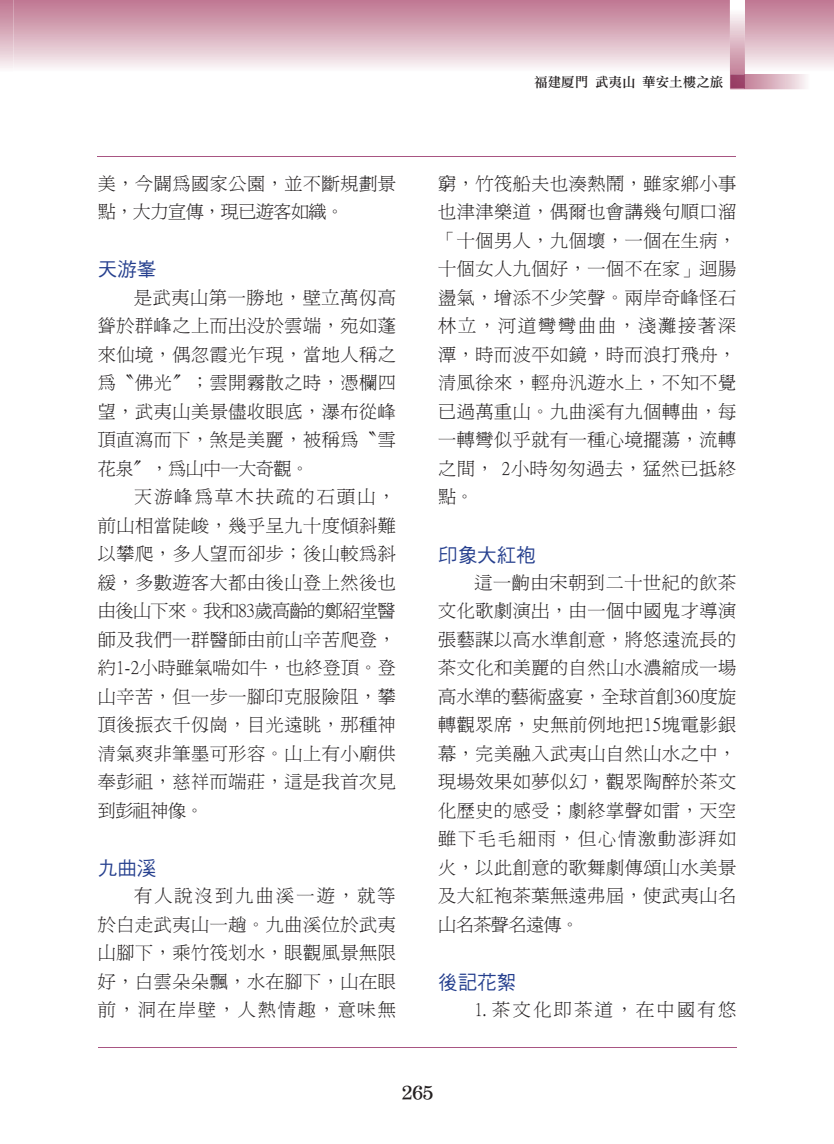
<style>
.page{position:relative;width:834px;height:1144px;background:#fff}
.page>*{position:absolute;margin:0;border:0;box-sizing:border-box;transform-origin:0 0}
.t1{font:19.5px "DF Hei W5 WIN BF";color:#253f8e}
.t2{font:18px/28.5px "P Ming Li U";letter-spacing:.035em;color:#231f20;text-align:justify}
.t3{font:18px "P Ming Li U";letter-spacing:.14em;color:#231f20}
.t4{font:18px "DF Li Song W7 WINP BF";color:#231f20}
.t5{font:13.5px "DF Li Song W5 WIN BF";color:#231f20}
</style>
<div class="page">
<svg style="left:0;top:0;width:12px;height:68px"></svg>
<svg style="left:13px;top:0;width:820px;height:68px;background:#dab1bf"></svg>
<svg style="left:729px;top:0;width:97px;height:74px;background:#deb9c6"></svg>
<img style="left:730px;top:74px;width:76px;height:15px">
<hr style="left:98px;top:1047px;width:638px;height:1px;background:#a85582">
<hr style="left:98px;top:156px;width:638px;height:1px;background:#a85582">
<p class="t2" style="left:98px;top:169px;width:299px">美，今闢為國家公園，並不斷規劃景點，大力宣傳，現已遊客如織。</p>
<p class="t1" style="left:98px;top:260px;width:60px">天游峯</p>
<p class="t2" style="left:98px;top:283px;width:299px;text-indent:36px">是武夷山第一勝地，壁立萬仭高聳於群峰之上而出没於雲端，宛如蓬來仙境，偶忽霞光乍現，當地人稱之為〝佛光〞；雲開霧散之時，憑欄四望，武夷山美景儘收眼底，瀑布從峰頂直瀉而下，煞是美麗，被稱為〝雪花泉〞，為山中一大奇觀。</p>
<p class="t2" style="left:98px;top:483px;width:299px;text-indent:36px">天游峰為草木扶疏的石頭山，前山相當陡峻，幾乎呈九十度傾斜難以攀爬，多人望而卻步；後山較為斜緩，多數遊客大都由後山登上然後也由後山下來。我和83歲高齡的鄭紹堂醫師及我們一群醫師由前山辛苦爬登，約1-2小時雖氣喘如牛，也終登頂。登山辛苦，但一步一腳印克服險阻，攀頂後振衣千仭崗，目光遠眺，那種神清氣爽非筆墨可形容。山上有小廟供奉彭祖，慈祥而端莊，這是我首次見到彭祖神像。</p>
<p class="t1" style="left:98px;top:858px;width:60px">九曲溪</p>
<p class="t2" style="left:98px;top:882px;width:299px;text-indent:36px">有人說沒到九曲溪一遊，就等於白走武夷山一趟。九曲溪位於武夷山腳下，乘竹筏划水，眼觀風景無限好，白雲朵朵飄，水在腳下，山在眼前，洞在岸壁，人熱情趣，意味無</p>
<p class="t5" style="left:534px;top:76px;width:190px">福建厦門 武夷山 華安土樓之旅</p>
<p class="t2" style="left:438px;top:169px;width:299px">窮，竹筏船夫也湊熱鬧，雖家鄉小事也津津樂道，偶爾也會講幾句順口溜「十個男人，九個壞，一個在生病，十個女人九個好，一個不在家」迴腸盪氣，增添不少笑聲。兩岸奇峰怪石林立，河道彎彎曲曲，淺灘接著深潭，時而波平如鏡，時而浪打飛舟，清風徐來，輕舟汎遊水上，不知不覺已過萬重山。九曲溪有九個轉曲，每一轉彎似乎就有一種心境擺蕩，流轉之間， 2小時匆匆過去，猛然已抵終點。</p>
<p class="t1" style="left:438px;top:545px;width:99px">印象大紅袍</p>
<p class="t2" style="left:438px;top:568px;width:299px;text-indent:36px">這一齣由宋朝到二十世紀的飲茶文化歌劇演出，由一個中國鬼才導演張藝謀以高水準創意，將悠遠流長的茶文化和美麗的自然山水濃縮成一場高水準的藝術盛宴，全球首創360度旋轉觀眾席，史無前例地把15塊電影銀幕，完美融入武夷山自然山水之中，現場效果如夢似幻，觀眾陶醉於茶文化歷史的感受；劇終掌聲如雷，天空雖下毛毛細雨，但心情激動澎湃如火，以此創意的歌舞劇傳頌山水美景及大紅袍茶葉無遠弗屆，使武夷山名山名茶聲名遠傳。</p>
<p class="t1" style="left:438px;top:972px;width:79px">後記花絮</p>
<p class="t3" style="left:474px;top:1001px;width:263px">1. 茶文化即茶道，在中國有悠</p>
<p class="t4" style="left:402px;top:1083px;width:33px">265</p>
</div>
